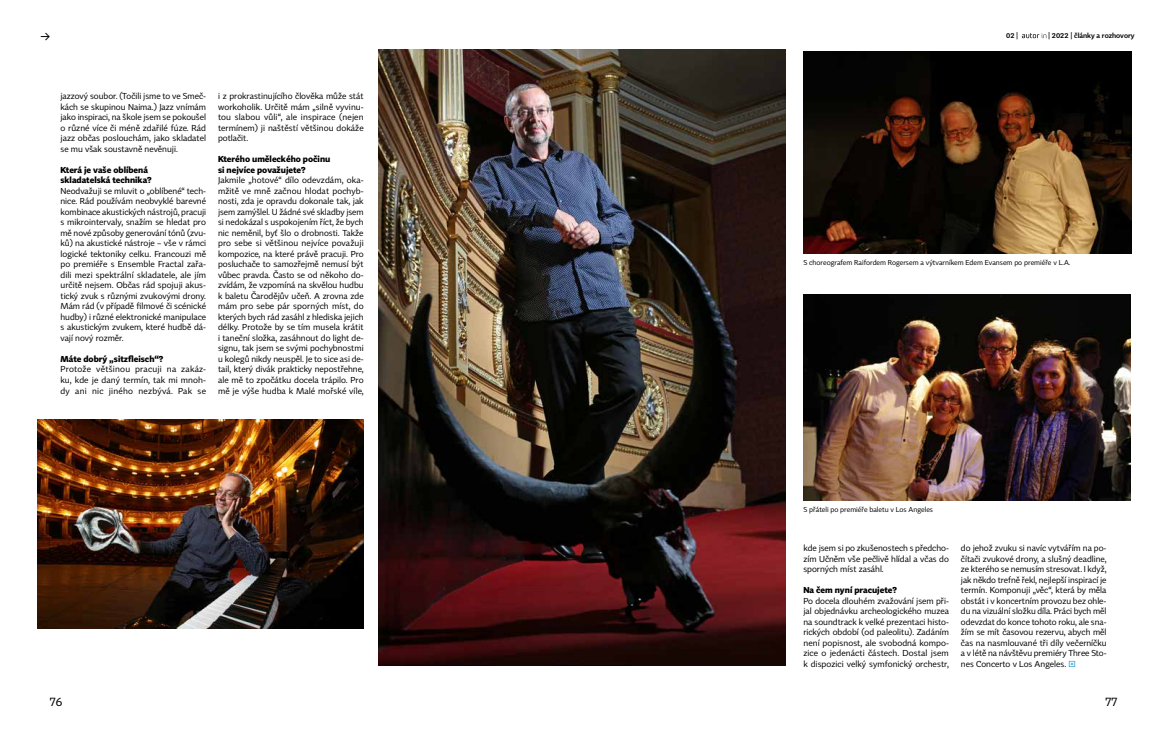
<style>
.page{position:relative;width:1168px;height:755px;background:#fff}
.page>*{position:absolute;margin:0;border:0;box-sizing:border-box;transform-origin:0 0}
.t1{font:12.5px "Tabac Sans";color:#000}
.t2{font:12px "Tabac Sans";color:#000}
.t3{font:8.5px/10.5px "Tabac Sans";letter-spacing:.005em;color:#000;text-align:justify}
.t4{font:700 8.5px/10.5px "Tabac Sans";color:#000}
.t5{font:7px "Tabac Sans";color:#000}
.t6{font:600 7px "Tabac Sans";color:#000}
.s1{color:#008fcf}
</style>
<div class="page">
<img style="left:803px;top:51px;width:328px;height:202px">
<img style="left:37px;top:419px;width:327px;height:209px">
<img style="left:379px;top:50px;width:406px;height:615px">
<img style="left:803px;top:294px;width:328px;height:206px">
<svg style="left:1022px;top:33px;width:24px;height:5px"></svg>
<h1 class="t1" style="left:41px;top:29px;width:11px">→</h1>
<p class="t3" style="left:60px;top:91px;width:147px">jazzový soubor. (Točili jsme to ve Smeč&shy;kách se skupinou Naima.) Jazz vnímám jako inspiraci, na škole jsem se pokoušel o různé více či méně zdařilé fúze. Rád jazz občas poslouchám, jako skladatel se mu však soustavně nevěnuji.</p>
<p class="t4" style="left:60px;top:164px;width:93px">Která je vaše oblíbená skladatelská technika?</p>
<p class="t3" style="left:60px;top:185px;width:147px">Neodvažuji se mluvit o „oblíbené“ tech&shy;nice. Rád používám neobvyklé barevné kombinace akustických nástrojů, pracuji s mikrointervaly, snažím se hledat pro mě nové způsoby generování tónů (zvu&shy;ků) na akustické nástroje – vše v rámci logické tektoniky celku. Francouzi mě po premiéře s Ensemble Fractal zařa&shy;dili mezi spektrální skladatele, ale jím určitě nejsem. Občas rád spojuji akus&shy;tický zvuk s různými zvukovými drony.<br>Mám rád (v případě filmové či scénické hudby) i různé elektronické manipulace s akustickým zvukem, které hudbě dá&shy;vají nový rozměr.</p>
<p class="t4" style="left:60px;top:353px;width:105px">Máte dobrý „sitzfleisch“?</p>
<p class="t3" style="left:60px;top:364px;width:147px">Protože většinou pracuji na zakáz&shy;ku, kde je daný termín, tak mi mnoh&shy;dy ani nic jiného nezbývá. Pak se</p>
<p class="t3" style="left:218px;top:91px;width:147px">i z prokrastinujícího člověka může stát workoholik. Určitě mám „silně vyvinu&shy;tou slabou vůli“, ale inspirace (nejen termínem) ji naštěstí většinou dokáže potlačit.</p>
<p class="t4" style="left:218px;top:154px;width:114px">Kterého uměleckého počinu si nejvíce považujete?</p>
<p class="t3" style="left:218px;top:175px;width:147px">Jakmile „hotové“ dílo odevzdám, oka&shy;mžitě ve mně začnou hlodat pochyb&shy;nosti, zda je opravdu dokonale tak, jak jsem zamýšlel. U žádné své skladby jsem si nedokázal s uspokojením říct, že bych nic neměnil, byť šlo o drobnosti. Takže pro sebe si většinou nejvíce považuji kompozice, na které právě pracuji. Pro posluchače to samozřejmě nemusí být vůbec pravda. Často se od někoho do&shy;zvídám, že vzpomíná na skvělou hudbu k baletu Čarodějův učeň. A zrovna zde mám pro sebe pár sporných míst, do kterých bych rád zasáhl z hlediska jejich délky. Protože by se tím musela krátit i taneční složka, zasáhnout do light de&shy;signu, tak jsem se svými pochybnostmi u kolegů nikdy neuspěl. Je to sice asi de&shy;tail, který divák prakticky nepostřehne, ale mě to zpočátku docela trápilo. Pro mě je výše hudba k Malé mořské víle,</p>
<p class="t6" style="left:1006px;top:31px;width:14px">02 |</p>
<p class="t6" style="left:1048px;top:31px;width:88px">| 2022 | články a rozhovory</p>
<p class="t5" style="left:803px;top:258px;width:268px">S choreografem Raifordem Rogersem a výtvarníkem Edem Evansem po premiéře v L.A.</p>
<p class="t5" style="left:803px;top:504px;width:131px">S přáteli po premiéře baletu v Los Angeles</p>
<p class="t3" style="left:803px;top:542px;width:147px">kde jsem si po zkušenostech s předcho&shy;zím Učněm vše pečlivě hlídal a včas do sporných míst zasáhl.</p>
<p class="t4" style="left:803px;top:584px;width:95px">Na čem nyní pracujete?</p>
<p class="t3" style="left:803px;top:595px;width:147px">Po docela dlouhém zvažování jsem při&shy;jal objednávku archeologického muzea na soundtrack k velké prezentaci histo&shy;rických období (od paleolitu). Zadáním není popisnost, ale svobodná kompo&shy;zice o jedenácti částech. Dostal jsem k dispozici velký symfonický orchestr,</p>
<p class="t3" style="left:961px;top:542px;width:147px">do jehož zvuku si navíc vytvářím na po&shy;čítači zvukové drony, a slušný deadline, ze kterého se nemusím stresovat. I když, jak někdo trefně řekl, nejlepší inspirací je termín. Komponuji „věc“, která by měla obstát i v koncertním provozu bez ohle&shy;du na vizuální složku díla. Práci bych měl odevzdat do konce tohoto roku, ale sna&shy;žím se mít časovou rezervu, abych měl čas na nasmlouvané tři díly večerníčku a v létě na návštěvu premiéry Three Sto&shy;nes Concerto v Los Angeles. <span class="s1">×</span></p>
<h2 class="t2" style="left:50px;top:693px;width:14px">76</h2>
<h2 class="t2" style="left:1106px;top:693px;width:13px">77</h2>
</div>
